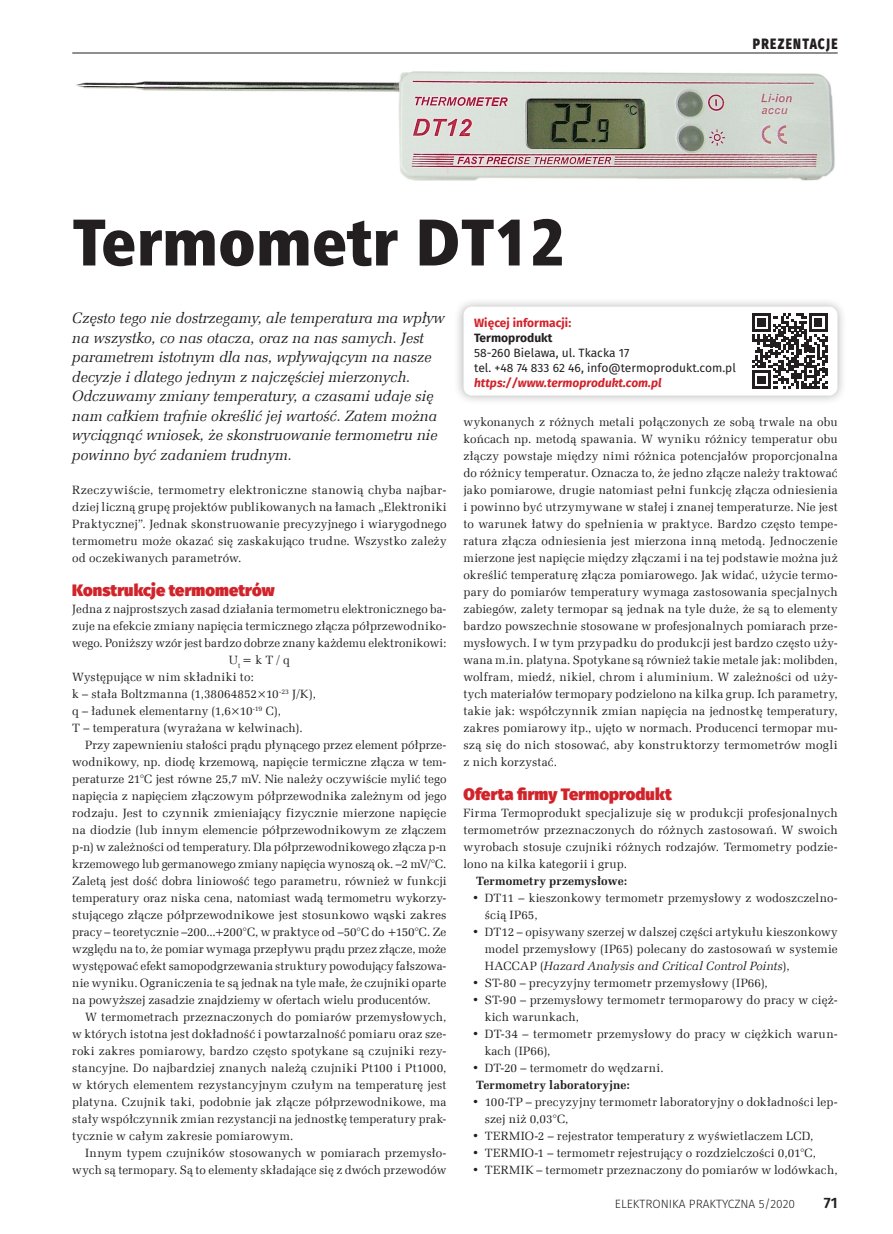
<style>
.page{position:relative;width:893px;height:1234px;background:#fff}
.page>*{position:absolute;margin:0;border:0;box-sizing:border-box;transform-origin:0 0}
._9_tytul{font:66px "Humnst 777 X Blk Cn EU";color:#231f20}
._3_Srodtytul{font:900 16.5px "Fira Sans";letter-spacing:.005em;color:#d1232a}
._2_lead_do_wszystkie{font:italic 15px/19.5px "Zapf Ellipt EU";color:#231f20}
.t1{font:800 15px "Fira Sans";letter-spacing:.11em;color:#231f20;scale:.8 1}
.t2{font:600 15px "Fira Sans";color:#231f20}
._1_Body{font:12px/17px "Zapf Ellipt EU";letter-spacing:.01em;color:#231f20;text-align:justify}
._7_tabela_trec{font:12px "Fira Sans";color:#231f20}
._1_Body-2{font:700 12px "Zapf Ellipt EU";letter-spacing:.01em;color:#231f20}
._7_tabela_trec-2{font:italic 700 12px "Fira Sans";color:#d1232a}
.t3{font:300 12px "Fira Sans";color:#231f20}
._7_tabela_trec-3{font:700 12px "Fira Sans";color:#d1232a}
._7_tabela_trec-4{font:700 12px "Fira Sans";color:#231f20}
.s1{font-style:italic}
</style>
<div class="page">
<hr style="left:72px;top:53px;width:766px;height:1px;background:#231f20">
<img style="left:76px;top:71px;width:759px;height:110px">
<div style="left:454px;top:297px;width:393px;height:108px;background:#231f20;opacity:.35"></div>
<div style="left:463px;top:306px;width:374px;height:89px;background:#fff;border-radius:9px"></div>
<svg style="left:752px;top:313px;width:75px;height:75px"></svg>
<p class="_9_tytul" style="left:72px;top:200px;width:495px">Termometr DT12</p>
<p class="t1" style="left:753px;top:30px;width:108px">PREZENTACJE</p>
<p class="_2_lead_do_wszystkie" style="left:72px;top:309px;width:374px">Często tego nie dostrzegamy, ale temperatura ma wpływ na wszystko, co nas otacza, oraz na nas samych. Jest parametrem istotnym dla nas, wpływającym na nasze decyzje i dlatego jednym z najczęściej mierzonych.<br>Odczuwamy zmiany temperatury, a czasami udaje się nam całkiem trafnie określić jej wartość. Zatem można wyciągnąć wniosek, że skonstruowanie termometru nie powinno być zadaniem trudnym.</p>
<p class="_1_Body" style="left:72px;top:481px;width:376px">Rzeczywiście, termometry elektroniczne stanowią chyba najbar&shy;dziej liczną grupę projektów publikowanych na łamach „Elektroniki Praktycznej”. Jednak skonstruowanie precyzyjnego i wiarygodnego termometru może okazać się zaskakująco trudne. Wszystko zależy od oczekiwanych parametrów.</p>
<p class="_3_Srodtytul" style="left:72px;top:574px;width:204px">Konstrukcje termometrów</p>
<p class="_1_Body" style="left:72px;top:600px;width:376px">Jedna z najprostszych zasad działania termometru elektronicznego ba&shy;zuje na efekcie zmiany napięcia termicznego złącza półprzewodniko&shy;wego. Poniższy wzór jest bardzo dobrze znany każdemu elektronikowi:</p>
<p class="_1_Body" style="left:229px;top:651px;width:63px">U<sub>t</sub> = k T / q</p>
<p class="_1_Body" style="left:72px;top:668px;width:183px">Występujące w nim składniki to:</p>
<p class="_1_Body" style="left:72px;top:685px;width:245px">k – stała Boltzmanna (1,38064852×10<sup>-23</sup> J/K),</p>
<p class="_1_Body" style="left:72px;top:702px;width:210px">q – ładunek elementarny (1,6×10<sup>-19</sup> C),</p>
<p class="_1_Body" style="left:72px;top:719px;width:232px">T – temperatura (wyrażana w kelwinach).</p>
<p class="_1_Body" style="left:72px;top:736px;width:376px;text-indent:13px">Przy zapewnieniu stałości prądu płynącego przez element półprze&shy;wodnikowy, np. diodę krzemową, napięcie termiczne złącza w tem&shy;peraturze 21°C jest równe 25,7 mV. Nie należy oczywiście mylić tego napięcia z napięciem złączowym półprzewodnika zależnym od jego rodzaju. Jest to czynnik zmieniający fizycznie mierzone napięcie na diodzie (lub innym elemencie półprzewodnikowym ze złączem p-n) w zależności od temperatury. Dla półprzewodnikowego złącza p-n krzemowego lub germanowego zmiany napięcia wynoszą ok. –2 mV/°C.<br>Zaletą jest dość dobra liniowość tego parametru, również w funkcji temperatury oraz niska cena, natomiast wadą termometru wykorzy&shy;stującego złącze półprzewodnikowe jest stosunkowo wąski zakres pracy – teoretycznie –200...+200°C, w praktyce od –50°C do +150°C. Ze względu na to, że pomiar wymaga przepływu prądu przez złącze, może występować efekt samopodgrzewania struktury powodujący fałszowa&shy;nie wyniku. Ograniczenia te są jednak na tyle małe, że czujniki oparte na powyższej zasadzie znajdziemy w ofertach wielu producentów.</p>
<p class="_1_Body" style="left:72px;top:1008px;width:376px;text-indent:13px">W termometrach przeznaczonych do pomiarów przemysłowych, w których istotna jest dokładność i powtarzalność pomiaru oraz sze&shy;roki zakres pomiarowy, bardzo często spotykane są czujniki rezy&shy;stancyjne. Do najbardziej znanych należą czujniki Pt100 i Pt1000, w których elementem rezystancyjnym czułym na temperaturę jest platyna. Czujnik taki, podobnie jak złącze półprzewodnikowe, ma stały współczynnik zmian rezystancji na jednostkę temperatury prak&shy;tycznie w całym zakresie pomiarowym.</p>
<p class="_1_Body" style="left:72px;top:1144px;width:376px;text-align:right">Innym typem czujników stosowanych w pomiarach przemysło&shy;wych są termopary. Są to elementy składające się z dwóch przewodów</p>
<p class="_7_tabela_trec-3" style="left:474px;top:312px;width:99px">Więcej informacji:</p>
<p class="_7_tabela_trec-4" style="left:474px;top:327px;width:80px">Termoprodukt</p>
<p class="_7_tabela_trec" style="left:474px;top:343px;width:157px">58-260 Bielawa, ul. Tkacka 17</p>
<p class="_7_tabela_trec" style="left:474px;top:358px;width:263px">tel. +48 74 833 62 46, info@termoprodukt.com.pl</p>
<p class="_7_tabela_trec-2" style="left:474px;top:372px;width:189px">https://www.termoprodukt.com.pl</p>
<p class="_1_Body" style="left:463px;top:413px;width:376px">wykonanych z różnych metali połączonych ze sobą trwale na obu końcach np. metodą spawania. W wyniku różnicy temperatur obu złączy powstaje między nimi różnica potencjałów proporcjonalna do różnicy temperatur. Oznacza to, że jedno złącze należy traktować jako pomiarowe, drugie natomiast pełni funkcję złącza odniesienia i powinno być utrzymywane w stałej i znanej temperaturze. Nie jest to warunek łatwy do spełnienia w praktyce. Bardzo często tempe&shy;ratura złącza odniesienia jest mierzona inną metodą. Jednoczenie mierzone jest napięcie między złączami i na tej podstawie można już określić temperaturę złącza pomiarowego. Jak widać, użycie termo&shy;pary do pomiarów temperatury wymaga zastosowania specjalnych zabiegów, zalety termopar są jednak na tyle duże, że są to elementy bardzo powszechnie stosowane w profesjonalnych pomiarach prze&shy;mysłowych. I w tym przypadku do produkcji jest bardzo często uży&shy;wana m.in. platyna. Spotykane są również takie metale jak: molibden, wolfram, miedź, nikiel, chrom i aluminium. W zależności od uży&shy;tych materiałów termopary podzielono na kilka grup. Ich parametry, takie jak: współczynnik zmian napięcia na jednostkę temperatury, zakres pomiarowy itp., ujęto w normach. Producenci termopar mu&shy;szą się do nich stosować, aby konstruktorzy termometrów mogli z nich korzystać.</p>
<p class="_3_Srodtytul" style="left:463px;top:778px;width:210px">Oferta firmy Termoprodukt</p>
<p class="_1_Body" style="left:463px;top:804px;width:376px">Firma Termoprodukt specjalizuje się w produkcji profesjonalnych termometrów przeznaczonych do różnych zastosowań. W swoich wyrobach stosuje czujniki różnych rodzajów. Termometry podzie&shy;lono na kilka kategorii i grup.</p>
<p class="_1_Body-2" style="left:476px;top:873px;width:152px">Termometry przemysłowe:</p>
<p class="_1_Body" style="left:485px;top:889px;width:354px;text-indent:-13px">• DT11 – kieszonkowy termometr przemysłowy z wodoszczelno&shy;ścią IP65,</p>
<p class="_1_Body" style="left:485px;top:923px;width:354px;text-indent:-13px">• DT12 – opisywany szerzej w dalszej części artykułu kieszonkowy model przemysłowy (IP65) polecany do zastosowań w systemie HACCAP (<span class="s1">Hazard Analysis and Critical Control Points</span>),</p>
<p class="_1_Body" style="left:472px;top:974px;width:297px">• ST-80 – precyzyjny termometr przemysłowy (IP66),</p>
<p class="_1_Body" style="left:485px;top:991px;width:354px;text-indent:-13px">• ST-90 – przemysłowy termometr termoparowy do pracy w cięż&shy;kich warunkach,</p>
<p class="_1_Body" style="left:485px;top:1025px;width:354px;text-indent:-13px">• DT-34 – termometr przemysłowy do pracy w ciężkich warun&shy;kach (IP66),</p>
<p class="_1_Body" style="left:472px;top:1059px;width:193px">• DT-20 – termometr do wędzarni.</p>
<p class="_1_Body-2" style="left:476px;top:1077px;width:155px">Termometry laboratoryjne:</p>
<p class="_1_Body" style="left:485px;top:1093px;width:354px;text-indent:-13px">• 100-TP – precyzyjny termometr laboratoryjny o dokładności lep&shy;szej niż 0,03°C,</p>
<p class="_1_Body" style="left:472px;top:1127px;width:343px">• TERMIO-2 – rejestrator temperatury z wyświetlaczem LCD,</p>
<p class="_1_Body" style="left:472px;top:1144px;width:346px">• TERMIO-1 – termometr rejestrujący o rozdzielczości 0,01°C,</p>
<p class="_1_Body" style="left:472px;top:1161px;width:367px">• TERMIK – termometr przeznaczony do pomiarów w lodówkach,</p>
<p class="t3" style="left:615px;top:1195px;width:182px">ELEKTRONIKA PRAKTYCZNA 5/2020</p>
<p class="t2" style="left:824px;top:1190px;width:15px">71</p>
</div>
